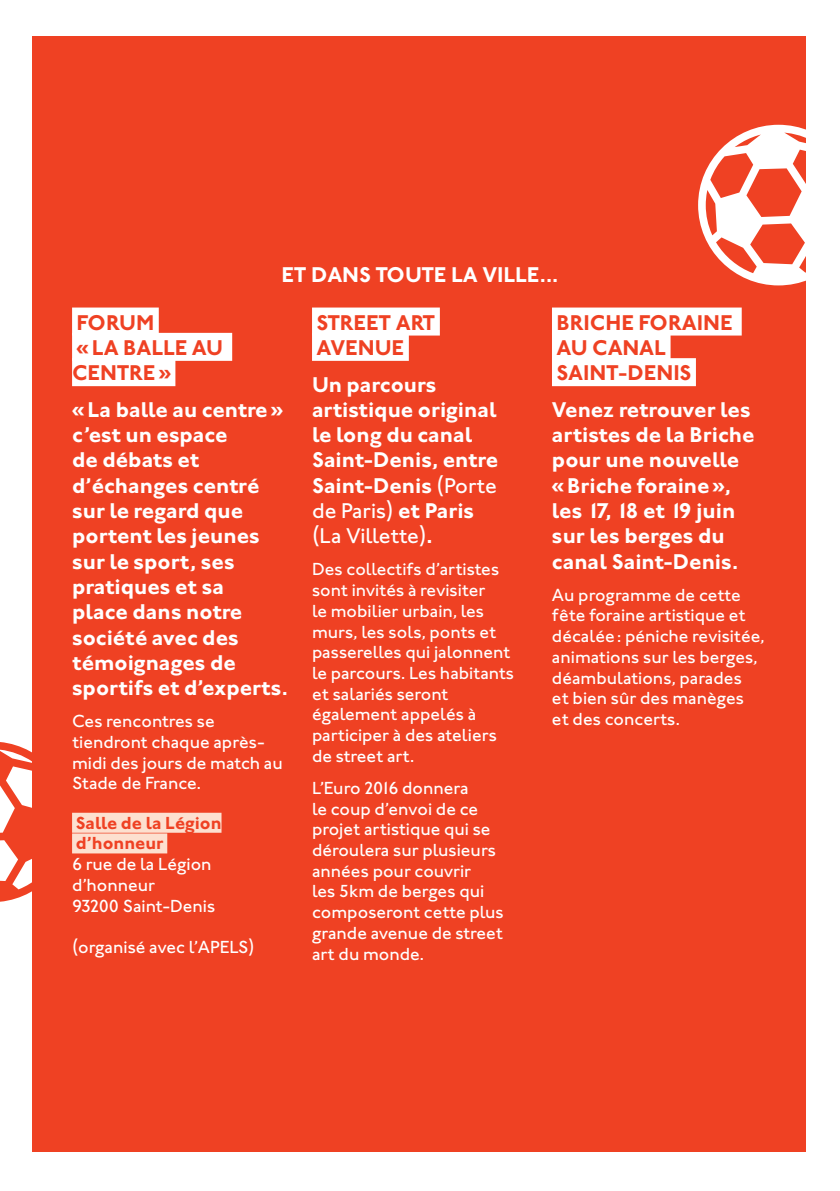
<style>
.page{position:relative;width:840px;height:1191px;background:#fff}
.page>*{position:absolute;margin:0;border:0;box-sizing:border-box;transform-origin:0 0}
.t1{font:700 22px/25.2px "Johnston ITC Std";color:#fff}
.t2{font:700 22px/25.2px "Johnston ITC Std";color:#ef4123}
.t3{font:500 18px/20.6px "Johnston ITC Std";color:#fff}
.t4{font:700 18px/20.8px "Johnston ITC Std";color:#ef4123}
.s1{font-weight:500}
</style>
<div class="page">
<div style="left:32px;top:36px;width:773px;height:1115px;background:#ef4123"></div>
<svg style="left:0;top:742px;width:32px;height:160px"></svg>
<div style="left:72px;top:307px;width:87px;height:28px;background:#fff"></div>
<div style="left:72px;top:333px;width:160px;height:28px;background:#fff"></div>
<div style="left:72px;top:358px;width:103px;height:28px;background:#fff"></div>
<div style="left:72px;top:812px;width:149px;height:20px;background:#fde0d0"></div>
<div style="left:72px;top:833px;width:95px;height:20px;background:#fde0d0"></div>
<div style="left:312px;top:307px;width:127px;height:28px;background:#fff"></div>
<div style="left:312px;top:333px;width:96px;height:28px;background:#fff"></div>
<div style="left:551px;top:307px;width:190px;height:28px;background:#fff"></div>
<div style="left:551px;top:333px;width:119px;height:28px;background:#fff"></div>
<div style="left:551px;top:358px;width:144px;height:28px;background:#fff"></div>
<svg style="left:698px;top:125px;width:108px;height:160px"></svg>
<p class="t1" style="left:281px;top:262px;width:278px">et dans toute la ville...</p>
<p class="t2" style="left:72px;top:309px;width:152px">Forum<br>« La balle au centre»</p>
<p class="t1" style="left:72px;top:397px;width:217px">« La balle au centre» c’est un espace<br>de débats et d’échanges centré sur le regard que portent les jeunes sur le sport, ses pratiques et sa<br>place dans notre société avec des témoignages de sportifs et d’experts.</p>
<p class="t3" style="left:72px;top:711px;width:212px">Ces rencontres se tiendront chaque après&shy;midi des jours de match au<br>Stade de France.</p>
<p class="t4" style="left:76px;top:812px;width:147px">Salle de la Légion d’honneur</p>
<p class="t3" style="left:72px;top:853px;width:145px">6 rue de la Légion d’honneur<br>93200 Saint-Denis</p>
<p class="t3" style="left:72px;top:936px;width:184px">(organisé avec l’APELS)</p>
<p class="t2" style="left:316px;top:309px;width:120px">Street Art<br>Avenue</p>
<p class="t1" style="left:312px;top:371px;width:187px">Un parcours artistique original le long du canal<br>Saint-Denis, entre<br>Saint-Denis <span class="s1">(Porte de Paris)</span> et Paris <span class="s1">(La Villette)</span>.</p>
<p class="t3" style="left:312px;top:559px;width:203px">Des collectifs d’artistes sont invités à revisiter<br>le mobilier urbain, les murs, les sols, ponts et passerelles qui jalonnent le parcours. Les habitants et salariés seront également appelés à participer à des ateliers de street art.</p>
<p class="t3" style="left:312px;top:777px;width:193px">L’Euro 2016 donnera<br>le coup d’envoi de ce projet artistique qui se déroulera sur plusieurs années pour couvrir<br>les 5km de berges qui composeront cette plus grande avenue de street art du monde.</p>
<p class="t2" style="left:556px;top:309px;width:178px">Briche foraine au canal<br>Saint-Denis</p>
<p class="t1" style="left:551px;top:397px;width:204px">Venez retrouver les artistes de la Briche pour une nouvelle «Briche foraine», les 17, 18 et 19 juin sur les berges du canal Saint-Denis.</p>
<p class="t3" style="left:551px;top:584px;width:214px">Au programme de cette fête foraine artistique et décalée: péniche revisitée, animations sur les berges, déambulations, parades<br>et bien sûr des manèges et des concerts.</p>
</div>
